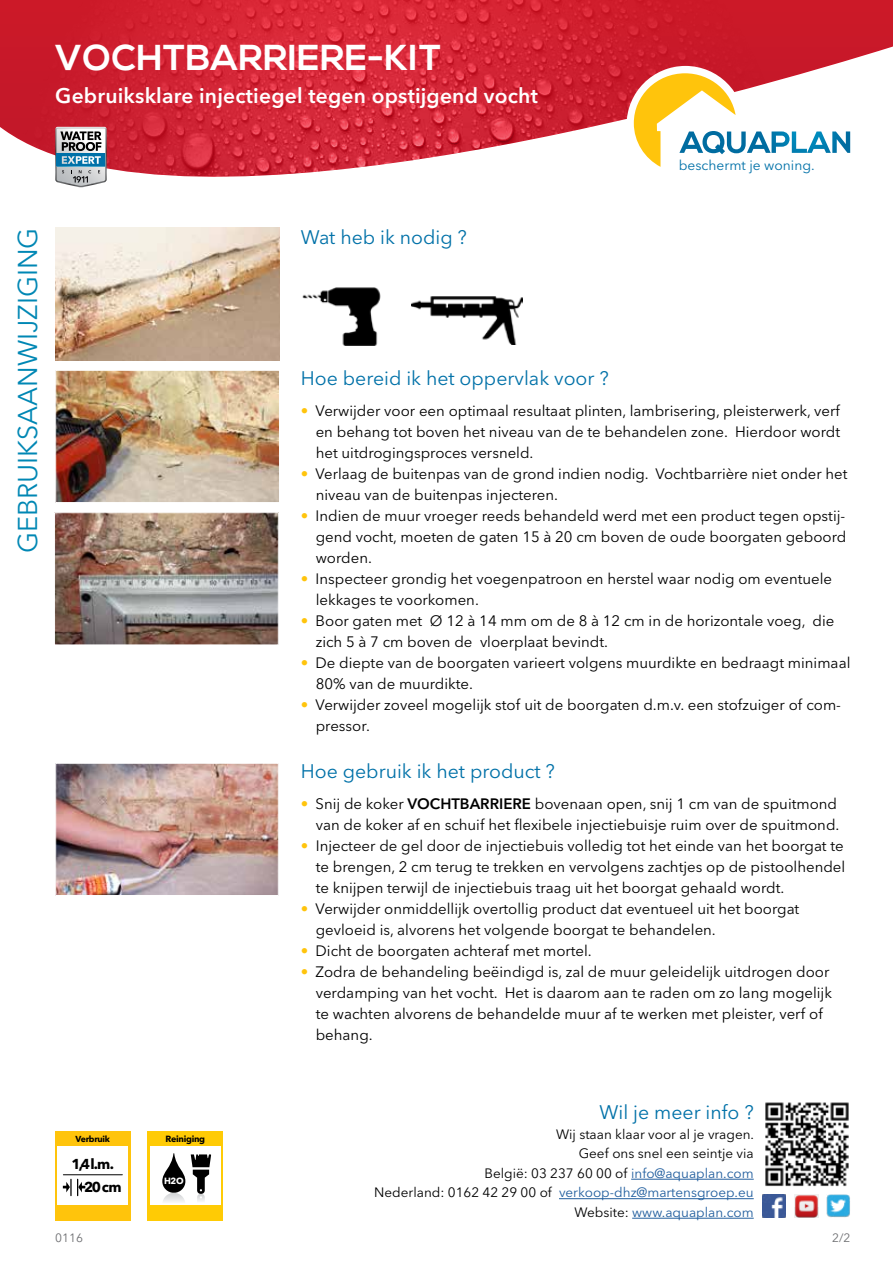
<style>
.page{position:relative;width:893px;height:1263px;background:#fff}
.page>*{position:absolute;margin:0;border:0;box-sizing:border-box;transform-origin:0 0}
.t1{font:700 36px "Nexa";letter-spacing:.01em;color:#fff}
.t2{font:27px "Avenir Next LT Pro";color:#0087b4}
.t3{font:600 21px "Avenir Next LT Pro";letter-spacing:.01em;color:#fff}
.t4{font:19.5px "Avenir Next LT Pro";color:#0071a8}
.t5{font:15px/21px "Avenir Next LT Pro";color:#000}
.t6{font:700 14.25px/23px "Avenir Next LT Pro";color:#000}
.t7{font:13.8px "Avenir Next LT Pro";color:#0071a8}
.t8{font:13.5px/19.5px "Avenir Next LT Pro";color:#000;text-align:right}
.t9{font:12px "Avenir Next LT Pro";color:#6d6e71}
.t10{font:700 9px "Avenir Next LT Pro";letter-spacing:-.03em;color:#000}
.t11{font:700 9px "Avenir Next LT Pro";color:#fff}
.t12{font:700 8.7px "Avenir Next LT Pro";letter-spacing:-.03em;color:#000}
.s1{font-weight:600;color:#ffc40c}
.s2{font-weight:600}
.s3{color:#ffc40c}
.s4{color:#215e9e}
</style>
<div class="page">
<img style="left:302px;top:287px;width:79px;height:58px">
<img style="left:765px;top:1102px;width:84px;height:85px">
<img style="left:412px;top:296px;width:111px;height:48px">
<div style="left:148px;top:1131px;width:75px;height:89px;background:#ffcb05"></div>
<div style="left:150px;top:1146px;width:71px;height:59px;background:#fff"></div>
<svg style="left:162px;top:1153px;width:23px;height:49px"></svg>
<svg style="left:191px;top:1154px;width:20px;height:47px"></svg>
<div style="left:55px;top:1131px;width:75px;height:89px;background:#ffc40c"></div>
<div style="left:58px;top:1146px;width:70px;height:58px;background:#fff"></div>
<hr style="left:63px;top:1174px;width:59px;height:1px;background:#000">
<svg style="left:63px;top:1179px;width:22px;height:16px"></svg>
<hr style="left:631px;top:1179px;width:123px;height:1px;background:#215e9e">
<hr style="left:559px;top:1198px;width:195px;height:1px;background:#215e9e">
<hr style="left:632px;top:1218px;width:122px;height:1px;background:#215e9e">
<img style="left:827px;top:1194px;width:23px;height:24px">
<img style="left:794px;top:1194px;width:24px;height:24px">
<img style="left:762px;top:1194px;width:24px;height:24px">
<img style="left:0;top:0;width:893px;height:228px">
<svg style="left:55px;top:127px;width:52px;height:60px;background:#93a5af"></svg>
<div style="left:627px;top:66px;width:117px;height:118px;background:#fff;border-radius:50%"></div>
<svg style="left:634px;top:73px;width:216px;height:94px"></svg>
<img style="left:55px;top:228px;width:225px;height:133px">
<img style="left:57px;top:765px;width:220px;height:129px">
<div style="left:55px;top:763px;width:224px;height:133px;border:1px solid #fff"></div>
<img style="left:57px;top:372px;width:221px;height:129px">
<div style="left:55px;top:370px;width:225px;height:133px;border:1px solid #fff"></div>
<img style="left:56px;top:514px;width:221px;height:129px">
<div style="left:54px;top:512px;width:225px;height:133px;border:1px solid #fff"></div>
<h1 class="t1" style="left:55px;top:37px;width:387px">VOCHTBARRIERE-KIT</h1>
<h3 class="t3" style="left:55px;top:83px;width:484px">Gebruiksklare injectiegel tegen opstijgend vocht</h3>
<p class="t7" style="left:679px;top:157px;width:137px">beschermt je woning.</p>
<h2 class="t2" style="left:12px;top:553px;width:327px;rotate:-90deg">GEBRUIKSAANWIJZIGING</h2>
<h3 class="t4" style="left:301px;top:225px;width:168px">Wat heb ik nodig ?</h3>
<h3 class="t4" style="left:301px;top:366px;width:309px">Hoe bereid ik het oppervlak voor ?</h3>
<p class="t5" style="left:316px;top:400px;width:526px;text-align:justify;text-indent:-15px"><span class="s1">•</span> Verwijder voor een optimaal resultaat plinten, lambrisering, pleisterwerk, verf en behang tot boven het niveau van de te behandelen zone. Hierdoor wordt het uitdrogingsproces versneld.</p>
<p class="t5" style="left:316px;top:463px;width:533px;text-indent:-15px"><span class="s1">•</span> Verlaag de buitenpas van de grond indien nodig. Vochtbarrière niet onder het niveau van de buitenpas injecteren.</p>
<p class="t5" style="left:316px;top:505px;width:532px;text-align:justify;text-indent:-15px"><span class="s1">•</span> Indien de muur vroeger reeds behandeld werd met een product tegen opstij&shy;gend vocht, moeten de gaten 15 à 20 cm boven de oude boorgaten geboord worden.</p>
<p class="t5" style="left:316px;top:568px;width:518px;text-indent:-15px"><span class="s1">•</span> Inspecteer grondig het voegenpatroon en herstel waar nodig om eventuele lekkages te voorkomen.</p>
<p class="t5" style="left:316px;top:610px;width:520px;text-indent:-15px"><span class="s1">•</span> Boor gaten met Ø 12 à 14 mm om de 8 à 12 cm in de horizontale voeg, die zich 5 à 7 cm boven de vloerplaat bevindt.</p>
<p class="t5" style="left:316px;top:652px;width:536px;text-indent:-15px"><span class="s1">•</span> De diepte van de boorgaten varieert volgens muurdikte en bedraagt minimaal<br>80% van de muurdikte.</p>
<p class="t5" style="left:316px;top:694px;width:527px;text-indent:-15px"><span class="s1">•</span> Verwijder zoveel mogelijk stof uit de boorgaten d.m.v. een stofzuiger of com&shy;pressor.</p>
<p class="t12" style="left:76px;top:1133px;width:36px">Verbruik</p>
<p class="t6" style="left:84px;top:1152px;width:39px;text-indent:-13px">1,4 l.m.<br>20 cm</p>
<p class="t10" style="left:165px;top:1133px;width:41px">Reiniging</p>
<p class="t11" style="left:164px;top:1175px;width:21px">H2O</p>
<h3 class="t4" style="left:301px;top:759px;width:256px">Hoe gebruik ik het product ?</h3>
<p class="t5" style="left:301px;top:793px;width:540px;text-align:right"><span class="s1">•</span> Snij de koker <span class="s2">VOCHTBARRIERE</span> bovenaan open, snij 1 cm van de spuitmond van de koker af en schuif het flexibele injectiebuisje ruim over de spuitmond.</p>
<p class="t5" style="left:316px;top:835px;width:531px;text-align:justify;text-indent:-15px"><span class="s3">•</span> Injecteer de gel door de injectiebuis volledig tot het einde van het boorgat te te brengen, 2 cm terug te trekken en vervolgens zachtjes op de pistoolhendel te knijpen terwijl de injectiebuis traag uit het boorgat gehaald wordt.</p>
<p class="t5" style="left:316px;top:898px;width:485px;text-indent:-15px"><span class="s1">•</span> Verwijder onmiddellijk overtollig product dat eventueel uit het boorgat gevloeid is, alvorens het volgende boorgat te behandelen.</p>
<p class="t5" style="left:301px;top:940px;width:292px"><span class="s1">•</span> Dicht de boorgaten achteraf met mortel.</p>
<p class="t5" style="left:316px;top:961px;width:518px;text-indent:-15px"><span class="s1">•</span> Zodra de behandeling beëindigd is, zal de muur geleidelijk uitdrogen door verdamping van het vocht. Het is daarom aan te raden om zo lang mogelijk te wachten alvorens de behandelde muur af te werken met pleister, verf of behang.</p>
<h3 class="t4" style="left:600px;top:1101px;width:156px">Wil je meer info ?</h3>
<p class="t8" style="left:374px;top:1124px;width:381px">Wij staan klaar voor al je vragen.<br>Geef ons snel een seintje via<br>België: 03 237 60 00 of <span class="s4">info@aquaplan.com<br></span>Nederland: 0162 42 29 00 of <span class="s4">verkoop-dhz@martensgroep.eu </span>Website: <span class="s4">www.aquaplan.com</span></p>
<p class="t9" style="left:55px;top:1231px;width:29px">0116</p>
<p class="t9" style="left:832px;top:1231px;width:20px">2/2</p>
</div>
